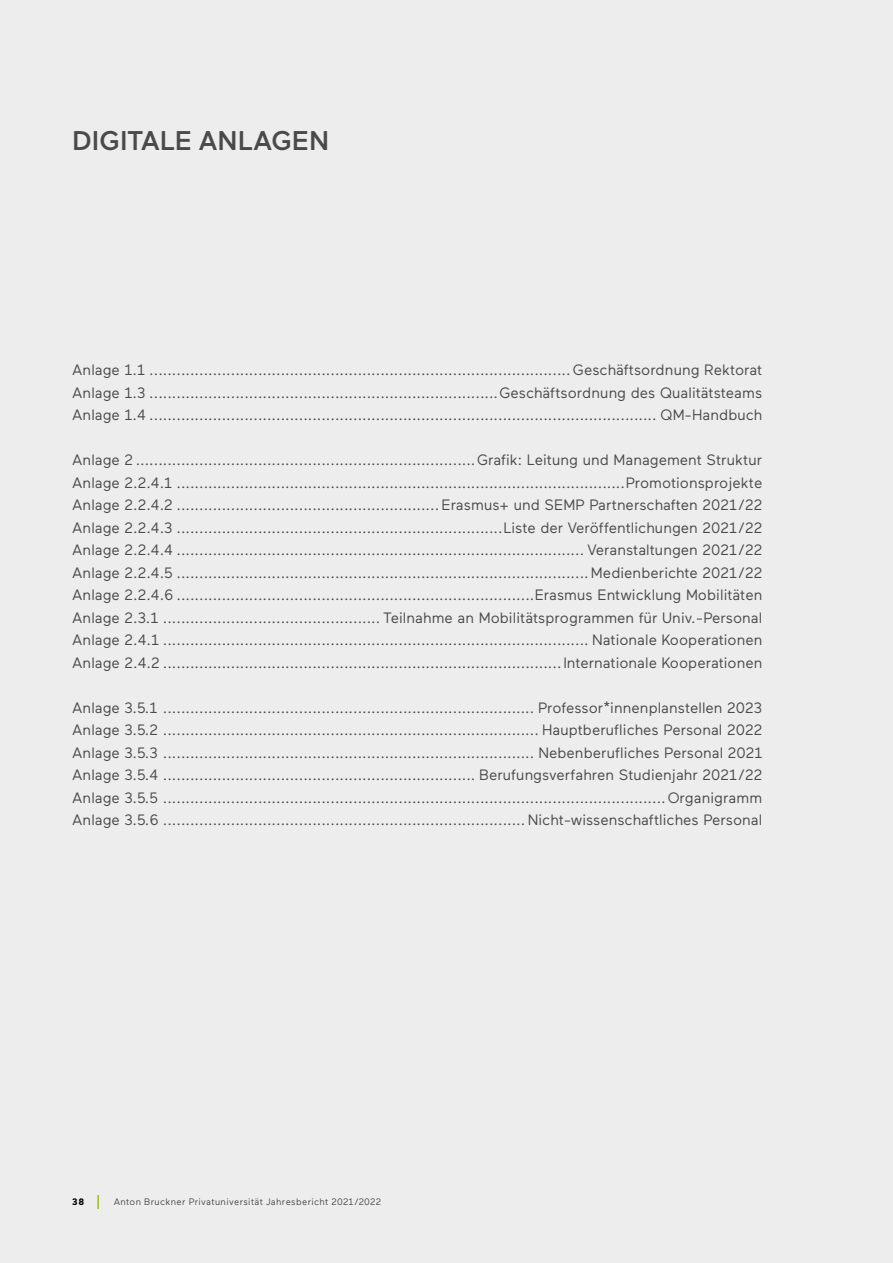
<style>
.page{position:relative;width:893px;height:1263px;background:#ededed}
.page>*{position:absolute;margin:0;border:0;box-sizing:border-box;transform-origin:0 0}
.t1{font:500 27px "Maax";color:#4a4a49}
.t2{font:15px/22.5px "Maax";color:#4a4a49;text-align:justify}
.t3{font:9.3px "Maax";letter-spacing:.035em;color:#4a4a49}
.t4{font:700 9.3px "Maax";color:#000}
</style>
<div class="page">
<svg style="left:97px;top:1195px;width:2px;height:14px"></svg>
<h1 class="t1" style="left:72px;top:126px;width:259px">DIGITALE ANLAGEN</h1>
<p class="t2" style="left:72px;top:359px;width:691px">Anlage 1.1 ............................................................................................. Geschäftsordnung Rektorat Anlage 1.3 .............................................................................Geschäftsordnung des Qualitätsteams Anlage 1.4 ................................................................................................................ QM-Handbuch</p>
<p class="t2" style="left:72px;top:449px;width:691px">Anlage 2 ...........................................................................Grafik: Leitung und Management Struktur Anlage 2.2.4.1 ...................................................................................................Promotionsprojekte Anlage 2.2.4.2 ..........................................................Erasmus+ und SEMP Partnerschaften 2021/22<br>Anlage 2.2.4.3 ........................................................................Liste der Veröffentlichungen 2021/22<br>Anlage 2.2.4.4 .......................................................................................... Veranstaltungen 2021/22<br>Anlage 2.2.4.5 ...........................................................................................Medienberichte 2021/22<br>Anlage 2.2.4.6 ...............................................................................Erasmus Entwicklung Mobilitäten Anlage 2.3.1 ................................................ Teilnahme an Mobilitätsprogrammen für Univ.-Personal Anlage 2.4.1 .............................................................................................. Nationale Kooperationen Anlage 2.4.2 ........................................................................................Internationale Kooperationen</p>
<p class="t2" style="left:72px;top:696px;width:691px">Anlage 3.5.1 .................................................................................. Professor*innenplanstellen 2023<br>Anlage 3.5.2 ................................................................................... Hauptberufliches Personal 2022<br>Anlage 3.5.3 .................................................................................. Nebenberufliches Personal 2021<br>Anlage 3.5.4 ..................................................................... Berufungsverfahren Studienjahr 2021/22<br>Anlage 3.5.5 ...............................................................................................................Organigramm Anlage 3.5.6 ................................................................................ Nicht-wissenschaftliches Personal</p>
<p class="t4" style="left:72px;top:1197px;width:14px">38</p>
<p class="t3" style="left:114px;top:1197px;width:269px">Anton Bruckner Privatuniversität Jahresbericht 2021/2022</p>
</div>
